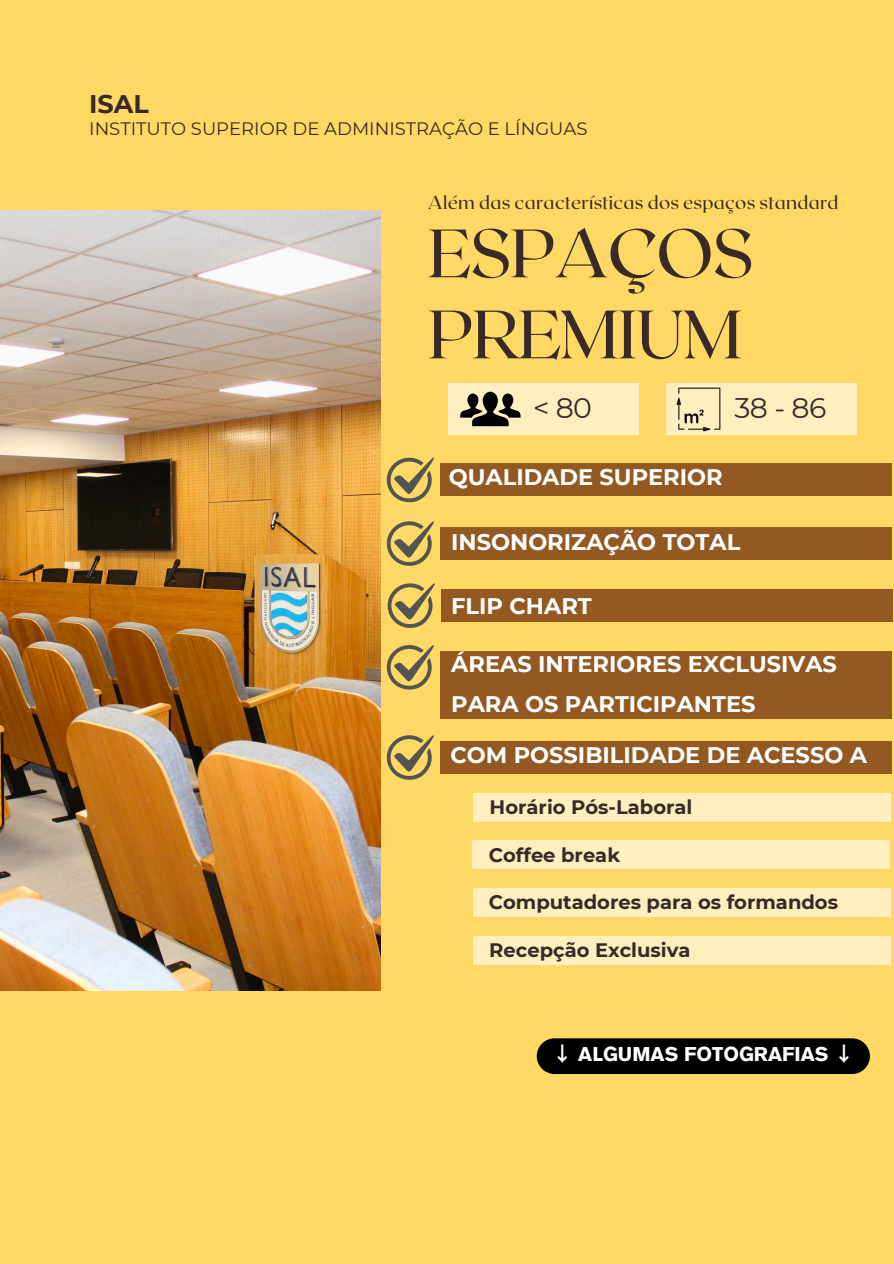
<style>
.page{position:relative;width:894px;height:1264px;background:#fff}
.page>*{position:absolute;margin:0;border:0;box-sizing:border-box;transform-origin:0 0}
.t1{font:68.1px/81px "Roxborough CF";letter-spacing:-.02em;color:#372a28}
.t2{font:28.35px "Montserrat";color:#372a28}
.t3{font:700 25.5px "Montserrat";color:#372a28}
.t4{font:700 22.5px/39.3px "Montserrat";color:#fff}
.t5{font:700 19.8px "Akzidenz Grotesk Pro";color:#fff}
.t6{font:700 19.5px "Montserrat";color:#372a28}
.t7{font:18.6px "Roxborough CF";letter-spacing:.015em;color:#372a28}
.t8{font:18px "Montserrat";color:#372a28}
.s1{font-family:"Noto Sans CJ Ksc"}
</style>
<div class="page">
<div style="left:0;top:0;width:893px;height:1263px;background:#ffd964"></div>
<img style="left:0;top:211px;width:380px;height:779px">
<svg style="left:386px;top:457px;width:48px;height:45px"></svg>
<div style="left:440px;top:463px;width:451px;height:33px;background:#935922"></div>
<div style="left:440px;top:527px;width:451px;height:32px;background:#935922"></div>
<svg style="left:386px;top:521px;width:48px;height:45px"></svg>
<div style="left:441px;top:589px;width:451px;height:32px;background:#935922"></div>
<svg style="left:387px;top:583px;width:48px;height:45px"></svg>
<div style="left:440px;top:650px;width:451px;height:68px;background:#935922"></div>
<svg style="left:386px;top:645px;width:48px;height:45px"></svg>
<div style="left:447px;top:384px;width:191px;height:51px;background:#ffefbe"></div>
<svg style="left:460px;top:392px;width:61px;height:34px"></svg>
<div style="left:666px;top:384px;width:190px;height:51px;background:#ffefbe"></div>
<img style="left:676px;top:387px;width:45px;height:45px">
<div style="left:440px;top:741px;width:451px;height:32px;background:#935922"></div>
<svg style="left:386px;top:735px;width:48px;height:45px"></svg>
<div style="left:473px;top:792px;width:417px;height:29px;background:#ffefbe"></div>
<div style="left:472px;top:840px;width:417px;height:29px;background:#ffefbe"></div>
<div style="left:473px;top:888px;width:417px;height:28px;background:#ffefbe"></div>
<div style="left:473px;top:935px;width:417px;height:29px;background:#ffefbe"></div>
<div style="left:536px;top:1038px;width:333px;height:36px;background:#000;border-radius:18px"></div>
<p class="t3" style="left:89px;top:88px;width:61px">ISAL</p>
<p class="t8" style="left:89px;top:118px;width:499px">INSTITUTO SUPERIOR DE ADMINISTRAÇÃO E LÍNGUAS</p>
<p class="t7" style="left:428px;top:190px;width:412px">Além das características dos espaços standard</p>
<h5 class="t1" style="left:428px;top:209px;width:327px">ESPAÇOS<br>PREMIUM</h5>
<h2 class="t2" style="left:533px;top:391px;width:60px">&lt; 80</h2>
<p class="t2" style="left:734px;top:391px;width:93px">38 - 86</p>
<p class="t4" style="left:448px;top:457px;width:275px">QUALIDADE SUPERIOR</p>
<h1 class="t4" style="left:451px;top:522px;width:290px">INSONORIZAÇÃO TOTAL</h1>
<p class="t4" style="left:451px;top:586px;width:142px">FLIP CHART</p>
<h2 class="t4" style="left:451px;top:644px;width:387px">ÁREAS INTERIORES EXCLUSIVAS<br>PARA OS PARTICIPANTES</h2>
<h3 class="t4" style="left:450px;top:735px;width:418px">COM POSSIBILIDADE DE ACESSO A</h3>
<p class="t6" style="left:489px;top:795px;width:204px">Horário Pós-Laboral</p>
<h3 class="t6" style="left:488px;top:842px;width:133px">Coffee break</h3>
<p class="t6" style="left:488px;top:890px;width:351px">Computadores para os formandos</p>
<h3 class="t6" style="left:489px;top:938px;width:203px">Recepção Exclusiva</h3>
<p class="t5" style="left:552px;top:1045px;width:303px"><span class="s1">↓</span> ALGUMAS FOTOGRAFIAS <span class="s1">↓</span></p>
</div>
